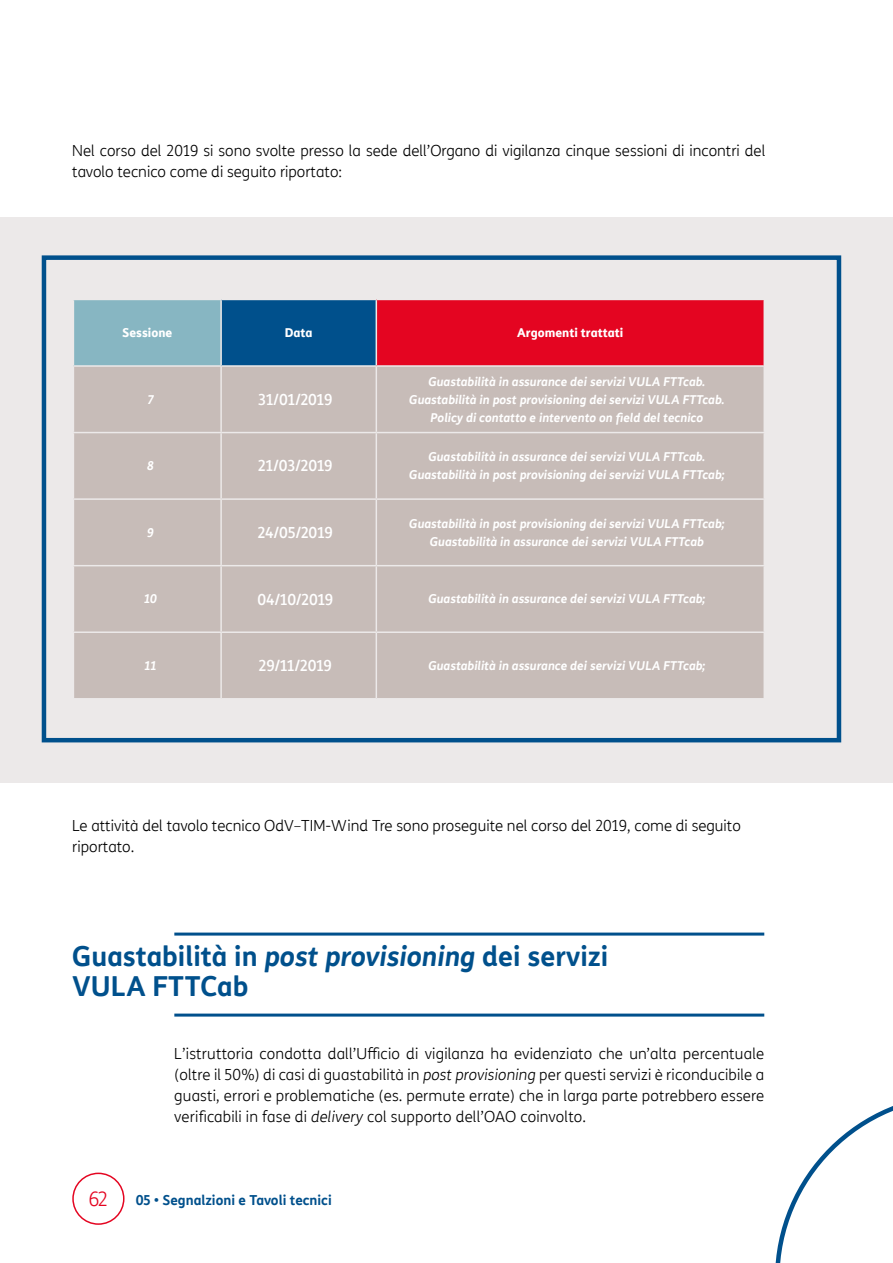
<style>
.page{position:relative;width:893px;height:1263px;background:#fff}
.page>*{position:absolute;margin:0;border:0;box-sizing:border-box;transform-origin:0 0}
.t1{font:700 27px/30px "TIM Sans";color:#00508c}
.t2{font:300 19.5px "TIM Sans";color:#e40521}
.t3{font:300 15px/21px "TIM Sans";color:#000}
.t4{font:500 15px "TIM Sans";letter-spacing:-.02em;color:#fff}
.t5{font:700 13.5px "TIM Sans";color:#00508c}
.t6{font:italic 700 12px/17.7px "TIM Sans";color:#fff;text-align:center}
.t7{font:800 12px "TIM Sans";color:#fff}
.s1{font-style:italic}
</style>
<div class="page">
<div style="left:72px;top:1172px;width:53px;height:53px;border:2px solid #e40521;border-radius:50%"></div>
<div style="left:0;top:217px;width:893px;height:566px;background:#ece9e9"></div>
<div style="left:73px;top:299px;width:148px;height:67px;background:#87b6c2"></div>
<div style="left:221px;top:299px;width:155px;height:67px;background:#00508c"></div>
<div style="left:376px;top:299px;width:388px;height:67px;background:#e40521"></div>
<div style="left:74px;top:367px;width:689px;height:331px;background:#c7bcb8"></div>
<hr style="left:220px;top:367px;width:2px;height:65px;background:#ece9e9">
<hr style="left:376px;top:367px;width:1px;height:65px;background:#ece9e9">
<hr style="left:73px;top:432px;width:148px;height:1px;background:#ece9e9">
<hr style="left:221px;top:432px;width:155px;height:1px;background:#ece9e9">
<hr style="left:220px;top:433px;width:2px;height:65px;background:#ece9e9">
<hr style="left:376px;top:432px;width:389px;height:1px;background:#ece9e9">
<hr style="left:376px;top:433px;width:1px;height:65px;background:#ece9e9">
<hr style="left:73px;top:498px;width:148px;height:2px;background:#ece9e9">
<hr style="left:221px;top:498px;width:155px;height:2px;background:#ece9e9">
<hr style="left:220px;top:500px;width:2px;height:65px;background:#ece9e9">
<hr style="left:376px;top:498px;width:389px;height:2px;background:#ece9e9">
<hr style="left:376px;top:500px;width:1px;height:65px;background:#ece9e9">
<hr style="left:73px;top:565px;width:148px;height:1px;background:#ece9e9">
<hr style="left:221px;top:565px;width:155px;height:1px;background:#ece9e9">
<hr style="left:220px;top:566px;width:2px;height:65px;background:#ece9e9">
<hr style="left:376px;top:565px;width:389px;height:1px;background:#ece9e9">
<hr style="left:376px;top:566px;width:1px;height:65px;background:#ece9e9">
<hr style="left:73px;top:631px;width:148px;height:2px;background:#ece9e9">
<hr style="left:221px;top:631px;width:155px;height:2px;background:#ece9e9">
<hr style="left:220px;top:633px;width:2px;height:65px;background:#ece9e9">
<hr style="left:376px;top:631px;width:389px;height:2px;background:#ece9e9">
<hr style="left:376px;top:633px;width:1px;height:65px;background:#ece9e9">
<hr style="left:73px;top:299px;width:148px;height:1px;background:#ece9e9">
<hr style="left:73px;top:300px;width:1px;height:65px;background:#ece9e9">
<hr style="left:221px;top:299px;width:155px;height:1px;background:#ece9e9">
<hr style="left:220px;top:300px;width:2px;height:65px;background:#ece9e9">
<hr style="left:376px;top:299px;width:389px;height:1px;background:#ece9e9">
<hr style="left:376px;top:300px;width:1px;height:65px;background:#ece9e9">
<hr style="left:763px;top:300px;width:2px;height:65px;background:#ece9e9">
<hr style="left:73px;top:365px;width:148px;height:2px;background:#ece9e9">
<hr style="left:221px;top:365px;width:155px;height:2px;background:#ece9e9">
<hr style="left:376px;top:365px;width:389px;height:2px;background:#ece9e9">
<hr style="left:174px;top:932px;width:590px;height:3px;background:#00508c">
<hr style="left:174px;top:1013px;width:590px;height:3px;background:#00508c">
<svg style="left:775px;top:1106px;width:118px;height:157px"></svg>
<div style="left:42px;top:255px;width:799px;height:487px;border:4px solid #00508c"></div>
<p class="t3" style="left:72px;top:140px;width:695px">Nel corso del 2019 si sono svolte presso la sede dell’Organo di vigilanza cinque sessioni di incontri del tavolo tecnico come di seguito riportato:</p>
<p class="t7" style="left:122px;top:323px;width:52px">Sessione</p>
<p class="t7" style="left:285px;top:323px;width:29px">Data</p>
<p class="t7" style="left:517px;top:323px;width:108px">Argomenti trattati</p>
<p class="t6" style="left:148px;top:390px;width:7px">7</p>
<p class="t4" style="left:258px;top:388px;width:76px">31/01/2019</p>
<p class="t6" style="left:409px;top:372px;width:317px">Guastabilità in assurance dei servizi VULA FTTcab.<br>Guastabilità in post provisioning dei servizi VULA FTTcab.<br>Policy di contatto e intervento on field del tecnico</p>
<p class="t6" style="left:147px;top:457px;width:8px">8</p>
<p class="t4" style="left:258px;top:455px;width:76px">21/03/2019</p>
<p class="t6" style="left:409px;top:448px;width:317px">Guastabilità in assurance dei servizi VULA FTTcab.<br>Guastabilità in post provisioning dei servizi VULA FTTcab;</p>
<p class="t6" style="left:147px;top:523px;width:8px">9</p>
<p class="t4" style="left:258px;top:521px;width:76px">24/05/2019</p>
<p class="t6" style="left:409px;top:514px;width:317px">Guastabilità in post provisioning dei servizi VULA FTTcab;<br>Guastabilità in assurance dei servizi VULA FTTcab</p>
<p class="t6" style="left:144px;top:590px;width:14px">10</p>
<p class="t4" style="left:257px;top:588px;width:77px">04/10/2019</p>
<p class="t6" style="left:428px;top:590px;width:279px">Guastabilità in assurance dei servizi VULA FTTcab;</p>
<p class="t6" style="left:145px;top:656px;width:14px">11</p>
<p class="t4" style="left:259px;top:655px;width:75px">29/11/2019</p>
<p class="t6" style="left:428px;top:656px;width:279px">Guastabilità in assurance dei servizi VULA FTTcab;</p>
<p class="t3" style="left:72px;top:814px;width:670px">Le attività del tavolo tecnico OdV–TIM-Wind Tre sono proseguite nel corso del 2019, come di seguito riportato.</p>
<h1 class="t1" style="left:72px;top:940px;width:538px">Guastabilità in <span class="s1">post provisioning</span> dei servizi<br>VULA FTTCab</h1>
<p class="t3" style="left:174px;top:1042px;width:591px;text-align:justify">L’istruttoria condotta dall’Ufficio di vigilanza ha evidenziato che un’alta percentuale (oltre il 50%) di casi di guastabilità in <span class="s1">post provisioning</span> per questi servizi è riconducibile a guasti, errori e problematiche (es. permute errate) che in larga parte potrebbero essere verificabili in fase di <span class="s1">delivery</span> col supporto dell’OAO coinvolto.</p>
<h2 class="t2" style="left:89px;top:1186px;width:21px">62</h2>
<p class="t5" style="left:136px;top:1190px;width:198px">05 • Segnalzioni e Tavoli tecnici</p>
</div>
